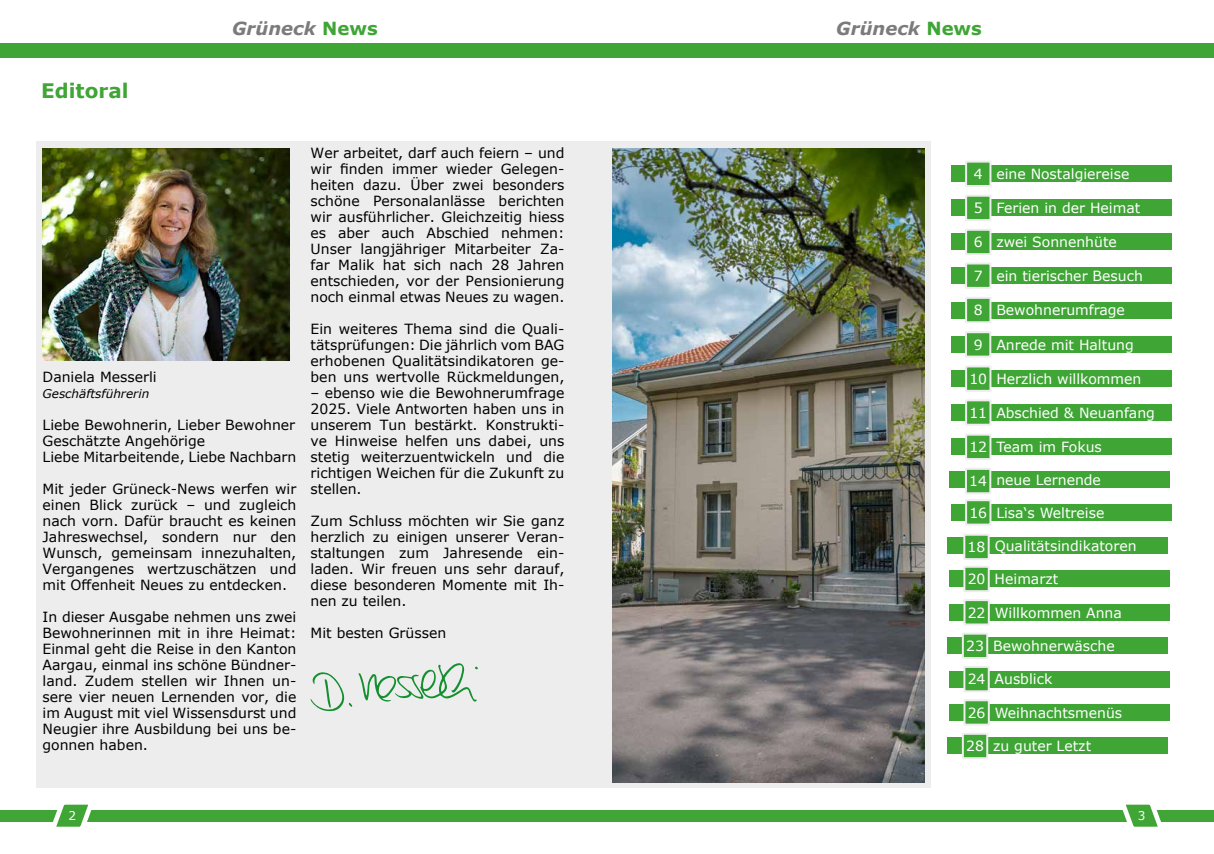
<style>
.page{position:relative;width:1214px;height:854px;background:#fff}
.page>*{position:absolute;margin:0;border:0;box-sizing:border-box;transform-origin:0 0}
.t1{font:700 20px "Verdana";color:#3fa535}
.t2{font:italic 700 18px "Verdana";color:#7c7b7b}
.t3{font:14px/16px "Verdana";color:#000;text-align:justify}
.t4{font:14px "Verdana";color:#fff}
.t5{font:italic 12px "Verdana";color:#000}
.t6{font:12px "Verdana";color:#fff}
.s1{font-style:normal;color:#3fa535}
</style>
<div class="page">
<div style="left:607px;top:43px;width:606px;height:14px;background:#3fa535"></div>
<div style="left:607px;top:809px;width:606px;height:12px;background:#3fa535"></div>
<svg style="left:1115px;top:804px;width:52px;height:23px"></svg>
<div style="left:0;top:43px;width:607px;height:14px;background:#3fa535"></div>
<div style="left:0;top:809px;width:607px;height:12px;background:#3fa535"></div>
<svg style="left:46px;top:804px;width:52px;height:23px"></svg>
<div style="left:37px;top:142px;width:533px;height:645px;background:#ededed"></div>
<div style="left:570px;top:142px;width:360px;height:645px;background:#ededed"></div>
<img style="left:43px;top:148px;width:246px;height:212px">
<svg style="left:310px;top:672px;width:42px;height:39px"></svg>
<svg style="left:358px;top:663px;width:120px;height:38px"></svg>
<div style="left:950px;top:165px;width:221px;height:17px;background:#3fa535"></div>
<div style="left:964px;top:160px;width:27px;height:27px;background:#3fa535;border:2px solid #ededed"></div>
<div style="left:950px;top:199px;width:221px;height:17px;background:#3fa535"></div>
<div style="left:964px;top:195px;width:27px;height:26px;background:#3fa535;border:2px solid #ededed"></div>
<div style="left:950px;top:233px;width:221px;height:17px;background:#3fa535"></div>
<div style="left:950px;top:370px;width:221px;height:17px;background:#3fa535"></div>
<div style="left:949px;top:471px;width:220px;height:17px;background:#3fa535"></div>
<div style="left:964px;top:365px;width:27px;height:26px;background:#3fa535;border:2px solid #ededed"></div>
<div style="left:964px;top:467px;width:27px;height:27px;background:#3fa535;border:2px solid #ededed"></div>
<div style="left:950px;top:267px;width:221px;height:17px;background:#3fa535"></div>
<div style="left:964px;top:262px;width:27px;height:27px;background:#3fa535;border:2px solid #ededed"></div>
<div style="left:950px;top:301px;width:221px;height:17px;background:#3fa535"></div>
<div style="left:950px;top:404px;width:221px;height:17px;background:#3fa535"></div>
<div style="left:964px;top:297px;width:27px;height:26px;background:#3fa535;border:2px solid #ededed"></div>
<div style="left:964px;top:399px;width:27px;height:26px;background:#3fa535;border:2px solid #ededed"></div>
<div style="left:950px;top:336px;width:221px;height:17px;background:#3fa535"></div>
<div style="left:950px;top:503px;width:221px;height:17px;background:#3fa535"></div>
<div style="left:950px;top:438px;width:221px;height:17px;background:#3fa535"></div>
<div style="left:964px;top:499px;width:27px;height:26px;background:#3fa535;border:2px solid #ededed"></div>
<div style="left:964px;top:433px;width:27px;height:27px;background:#3fa535;border:2px solid #ededed"></div>
<div style="left:964px;top:229px;width:27px;height:26px;background:#3fa535;border:2px solid #ededed"></div>
<img style="left:612px;top:148px;width:312px;height:634px">
<div style="left:964px;top:331px;width:27px;height:26px;background:#3fa535;border:2px solid #ededed"></div>
<div style="left:947px;top:537px;width:221px;height:16px;background:#3fa535"></div>
<div style="left:963px;top:533px;width:26px;height:27px;background:#3fa535;border:2px solid #ededed"></div>
<div style="left:949px;top:603px;width:220px;height:17px;background:#3fa535"></div>
<div style="left:949px;top:703px;width:220px;height:17px;background:#3fa535"></div>
<div style="left:963px;top:599px;width:26px;height:26px;background:#3fa535;border:2px solid #ededed"></div>
<div style="left:963px;top:699px;width:26px;height:26px;background:#3fa535;border:2px solid #ededed"></div>
<div style="left:948px;top:570px;width:221px;height:17px;background:#3fa535"></div>
<div style="left:948px;top:670px;width:221px;height:17px;background:#3fa535"></div>
<div style="left:963px;top:565px;width:26px;height:27px;background:#3fa535;border:2px solid #ededed"></div>
<div style="left:963px;top:665px;width:26px;height:27px;background:#3fa535;border:2px solid #ededed"></div>
<div style="left:947px;top:637px;width:220px;height:17px;background:#3fa535"></div>
<div style="left:947px;top:737px;width:220px;height:17px;background:#3fa535"></div>
<div style="left:961px;top:632px;width:27px;height:26px;background:#3fa535;border:2px solid #ededed"></div>
<div style="left:961px;top:732px;width:27px;height:26px;background:#3fa535;border:2px solid #ededed"></div>
<h1 class="t1" style="left:41px;top:76px;width:89px">Editoral</h1>
<p class="t2" style="left:232px;top:16px;width:147px">Grüneck <span class="s1">News</span></p>
<p class="t3" style="left:43px;top:368px;width:116px">Daniela Messerli</p>
<p class="t5" style="left:43px;top:385px;width:108px">Geschäftsführerin</p>
<p class="t3" style="left:43px;top:416px;width:255px;text-align:left">Liebe Bewohnerin, Lieber Bewohner<br>Geschätzte Angehörige<br>Liebe Mitarbeitende, Liebe Nachbarn</p>
<p class="t3" style="left:43px;top:481px;width:255px">Mit jeder Grüneck-News werfen wir einen Blick zurück – und zugleich nach vorn. Dafür braucht es keinen Jahreswechsel, sondern nur den Wunsch, gemeinsam innezuhalten, Vergangenes wertzuschätzen und mit Offenheit Neues zu entdecken.</p>
<p class="t3" style="left:43px;top:609px;width:255px">In dieser Ausgabe nehmen uns zwei Bewohnerinnen mit in ihre Heimat:<br>Einmal geht die Reise in den Kanton Aargau, einmal ins schöne Bündner&shy;land. Zudem stellen wir Ihnen un&shy;sere vier neuen Lernenden vor, die im August mit viel Wissensdurst und Neugier ihre Ausbildung bei uns be&shy;gonnen haben.</p>
<p class="t3" style="left:310px;top:145px;width:255px">Wer arbeitet, darf auch feiern – und wir finden immer wieder Gelegen&shy;heiten dazu. Über zwei besonders schöne Personalanlässe berichten wir ausführlicher. Gleichzeitig hiess es aber auch Abschied nehmen:<br>Unser langjähriger Mitarbeiter Za&shy;far Malik hat sich nach 28 Jahren entschieden, vor der Pensionierung noch einmal etwas Neues zu wagen.</p>
<p class="t3" style="left:310px;top:321px;width:255px">Ein weiteres Thema sind die Quali&shy;tätsprüfungen: Die jährlich vom BAG erhobenen Qualitätsindikatoren ge&shy;ben uns wertvolle Rückmeldungen,</p>
<p class="t3" style="left:310px;top:385px;width:255px">– ebenso wie die Bewohnerumfrage 2025. Viele Antworten haben uns in unserem Tun bestärkt. Konstrukti&shy;ve Hinweise helfen uns dabei, uns stetig weiterzuentwickeln und die richtigen Weichen für die Zukunft zu stellen.</p>
<p class="t3" style="left:310px;top:513px;width:255px">Zum Schluss möchten wir Sie ganz herzlich zu einigen unserer Veran&shy;staltungen zum Jahresende ein&shy;laden. Wir freuen uns sehr darauf, diese besonderen Momente mit Ih&shy;nen zu teilen.</p>
<p class="t3" style="left:310px;top:625px;width:137px">Mit besten Grüssen</p>
<p class="t6" style="left:68px;top:807px;width:9px">2</p>
<p class="t2" style="left:836px;top:16px;width:147px">Grüneck <span class="s1">News</span></p>
<p class="t4" style="left:973px;top:164px;width:157px">4 eine Nostalgiereise</p>
<p class="t4" style="left:973px;top:198px;width:168px">5 Ferien in der Heimat</p>
<p class="t4" style="left:996px;top:232px;width:122px">zwei Sonnenhüte</p>
<p class="t4" style="left:973px;top:232px;width:10px">6</p>
<p class="t4" style="left:973px;top:266px;width:170px">7 ein tierischer Besuch</p>
<p class="t4" style="left:996px;top:300px;width:130px">Bewohnerumfrage</p>
<p class="t4" style="left:973px;top:300px;width:10px">8</p>
<p class="t4" style="left:973px;top:335px;width:10px">9</p>
<p class="t4" style="left:996px;top:335px;width:139px">Anrede mit Haltung</p>
<p class="t4" style="left:969px;top:369px;width:19px">10</p>
<p class="t4" style="left:996px;top:369px;width:147px">Herzlich willkommen</p>
<p class="t4" style="left:969px;top:403px;width:19px">11</p>
<p class="t4" style="left:996px;top:403px;width:160px">Abschied &amp; Neuanfang</p>
<p class="t4" style="left:969px;top:437px;width:19px">12</p>
<p class="t4" style="left:996px;top:437px;width:107px">Team im Fokus</p>
<p class="t4" style="left:969px;top:471px;width:19px">14</p>
<p class="t4" style="left:996px;top:470px;width:106px">neue Lernende</p>
<p class="t4" style="left:969px;top:503px;width:19px">16</p>
<p class="t4" style="left:996px;top:503px;width:109px">Lisa‘s Weltreise</p>
<p class="t4" style="left:967px;top:536px;width:170px">18 Qualitätsindikatoren</p>
<p class="t4" style="left:967px;top:569px;width:19px">20</p>
<p class="t4" style="left:994px;top:569px;width:65px">Heimarzt</p>
<p class="t4" style="left:967px;top:602px;width:19px">22</p>
<p class="t4" style="left:994px;top:602px;width:129px">Willkommen Anna</p>
<p class="t4" style="left:966px;top:636px;width:19px">23</p>
<p class="t4" style="left:992px;top:636px;width:123px">Bewohnerwäsche</p>
<p class="t4" style="left:967px;top:669px;width:19px">24</p>
<p class="t4" style="left:994px;top:669px;width:59px">Ausblick</p>
<p class="t4" style="left:967px;top:702px;width:19px">26</p>
<p class="t4" style="left:994px;top:702px;width:129px">Weihnachtsmenüs</p>
<p class="t4" style="left:966px;top:736px;width:19px">28</p>
<p class="t4" style="left:992px;top:736px;width:100px">zu guter Letzt</p>
<p class="t6" style="left:1137px;top:807px;width:9px">3</p>
</div>
